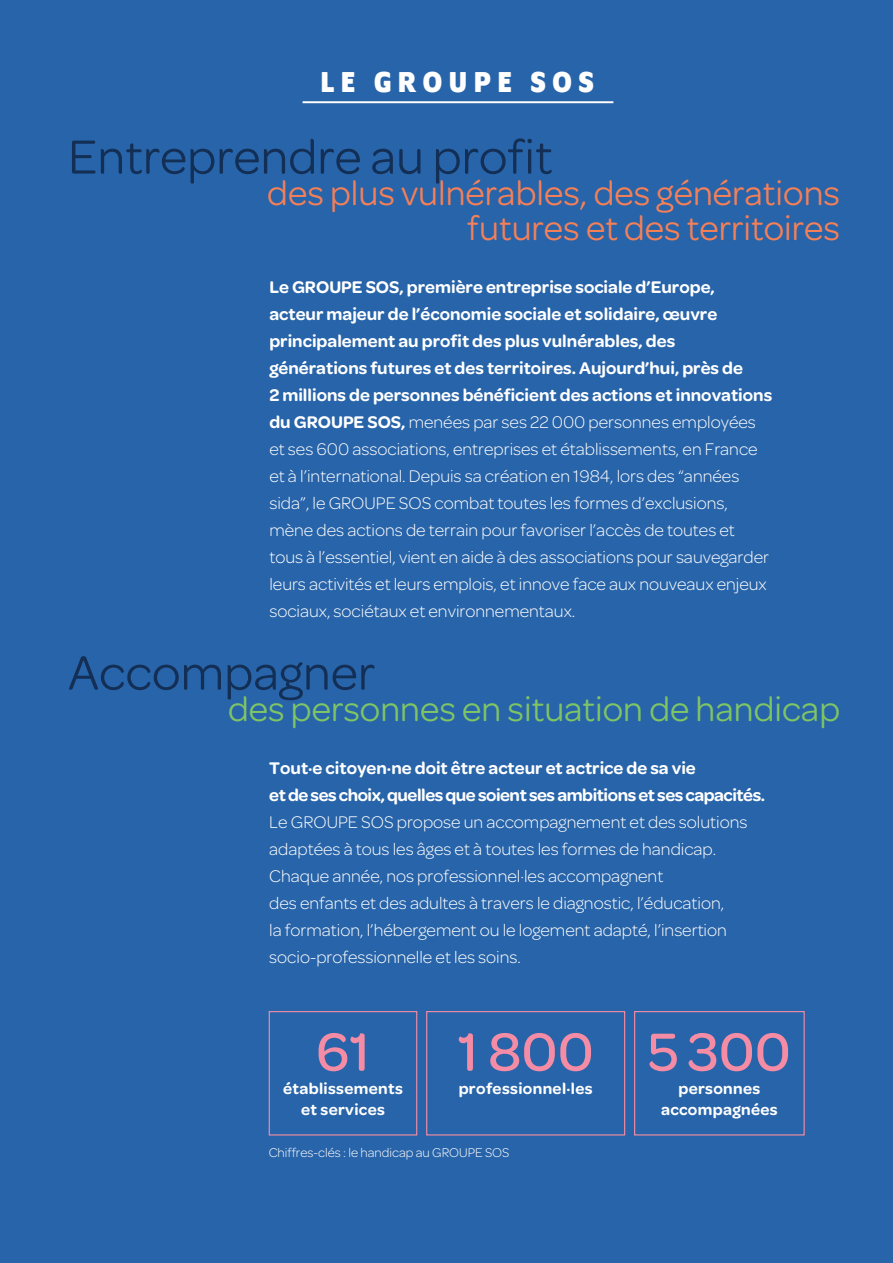
<style>
.page{position:relative;width:893px;height:1263px;background:#2864a9}
.page>*{position:absolute;margin:0;border:0;box-sizing:border-box;transform-origin:0 0}
.t1{font:500 57px "Omnes";color:#f38ca4}
.t2{font:51px "Omnes";color:#132f55}
.t3{font:36.45px/34.5px "Omnes";color:#f48058;text-align:right}
.t4{font:36.45px "Omnes";color:#7fc565}
.t5{font:700 31.2px "Program";letter-spacing:.21em;color:#fff}
.t6{font:300 18px/27px "Omnes";color:#fff}
.t7{font:600 18px/27px "Omnes";letter-spacing:-.025em;color:#fff}
.t8{font:600 16.5px/21px "Omnes";letter-spacing:.02em;color:#fff;text-align:center}
.t9{font:300 13.5px "Omnes";color:#fff}
.s1{font-weight:600}
</style>
<div class="page">
<div style="left:269px;top:1011px;width:148px;height:124px;border:1px solid #f38ca4"></div>
<div style="left:634px;top:1011px;width:171px;height:124px;border:1px solid #f38ca4"></div>
<div style="left:426px;top:1011px;width:199px;height:124px;border:1px solid #f38ca4"></div>
<hr style="left:303px;top:101px;width:310px;height:2px;background:#fff">
<h3 class="t5" style="left:320px;top:64px;width:275px">LE GROUPE SOS</h3>
<h2 class="t2" style="left:68px;top:128px;width:486px">Entreprendre au profit</h2>
<h3 class="t3" style="left:267px;top:176px;width:574px">des plus vulnérables, des générations futures et des territoires</h3>
<p class="t6" style="left:269px;top:273px;width:504px"><span class="s1">Le GROUPE SOS, première entreprise sociale d’Europe, acteur majeur de l’économie sociale et solidaire, œuvre principalement au profit des plus vulnérables, des générations futures et des territoires. Aujourd’hui, près de<br>2 millions de personnes bénéficient des actions et innovations du GROUPE SOS,</span> menées par ses 22 000 personnes employées et ses 600 associations, entreprises et établissements, en France et à l’international. Depuis sa création en 1984, lors des “années sida”, le GROUPE SOS combat toutes les formes d’exclusions, mène des actions de terrain pour favoriser l’accès de toutes et tous à l’essentiel, vient en aide à des associations pour sauvegarder leurs activités et leurs emplois, et innove face aux nouveaux enjeux sociaux, sociétaux et environnementaux.</p>
<h2 class="t2" style="left:68px;top:644px;width:309px">Accompagner</h2>
<h3 class="t4" style="left:228px;top:688px;width:613px">des personnes en situation de handicap</h3>
<p class="t7" style="left:269px;top:755px;width:497px">Tout·e citoyen·ne doit être acteur et actrice de sa vie<br>et de ses choix, quelles que soient ses ambitions et ses capacités.</p>
<p class="t6" style="left:269px;top:809px;width:480px">Le GROUPE SOS propose un accompagnement et des solutions adaptées à tous les âges et à toutes les formes de handicap.<br>Chaque année, nos professionnel·les accompagnent<br>des enfants et des adultes à travers le diagnostic, l’éducation,<br>la formation, l’hébergement ou le logement adapté, l’insertion socio-professionnelle et les soins.</p>
<h1 class="t1" style="left:316px;top:1019px;width:56px">61</h1>
<p class="t8" style="left:283px;top:1078px;width:121px">établissements et services</p>
<h1 class="t1" style="left:458px;top:1019px;width:138px">1 800</h1>
<p class="t8" style="left:459px;top:1078px;width:136px">professionnel·les</p>
<p class="t9" style="left:269px;top:1145px;width:242px">Chiffres-clés : le handicap au GROUPE SOS</p>
<h1 class="t1" style="left:648px;top:1019px;width:144px">5 300</h1>
<p class="t8" style="left:661px;top:1078px;width:118px">personnes accompagnées</p>
</div>
